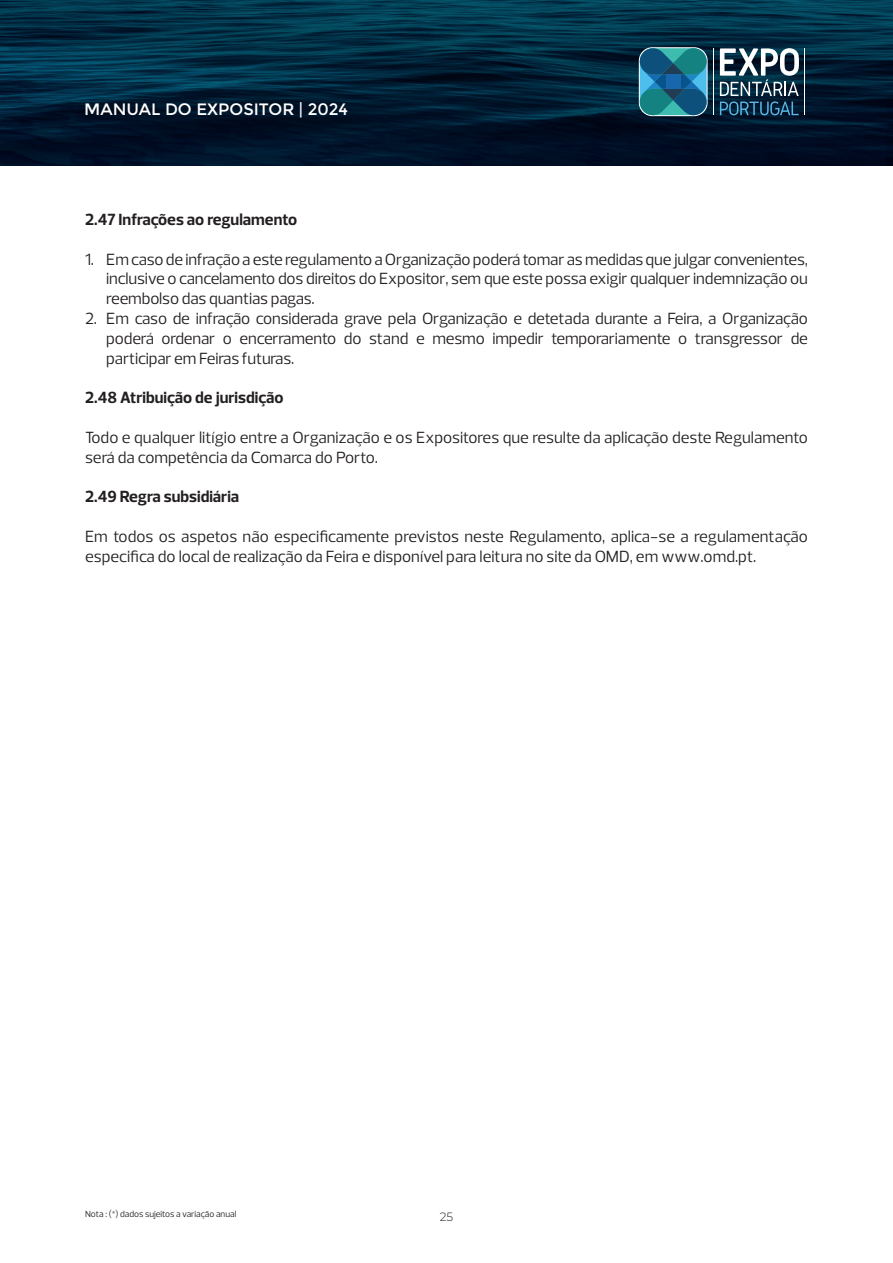
<style>
.page{position:relative;width:893px;height:1263px;background:#fff}
.page>*{position:absolute;margin:0;border:0;box-sizing:border-box;transform-origin:0 0}
.t1{font:16.5px/19.8px "Prelo";color:#231f20;text-align:justify}
.t2{font:700 16.5px "Prelo";color:#231f20}
.t3{font:16.5px "Montserrat";color:#fff}
.t4{font:100 12px "Montserrat";color:#231f20}
.t5{font:9px "Prelo";color:#231f20}
</style>
<div class="page">
<img style="left:0;top:0;width:893px;height:166px">
<svg style="left:639px;top:47px;width:69px;height:69px;background:#277c93"></svg>
<div style="left:666px;top:75px;width:14px;height:14px;background:#1867ad"></div>
<svg style="left:720px;top:48px;width:79px;height:67px"></svg>
<hr style="left:713px;top:48px;width:1px;height:67px;background:#fff">
<hr style="left:804px;top:48px;width:1px;height:67px;background:#fff">
<p class="t3" style="left:84px;top:100px;width:265px">MANUAL DO EXPOSITOR | 2024</p>
<p class="t2" style="left:85px;top:209px;width:214px">2.47 Infrações ao regulamento</p>
<p class="t1" style="left:106px;top:249px;width:703px;text-indent:-21px">1. Em caso de infração a este regulamento a Organização poderá tomar as medidas que julgar convenientes, inclusive o cancelamento dos direitos do Expositor, sem que este possa exigir qualquer indemnização ou reembolso das quantias pagas.</p>
<p class="t1" style="left:106px;top:309px;width:703px;text-indent:-21px">2. Em caso de infração considerada grave pela Organização e detetada durante a Feira, a Organização poderá ordenar o encerramento do stand e mesmo impedir temporariamente o transgressor de participar em Feiras futuras.</p>
<p class="t2" style="left:85px;top:387px;width:200px">2.48 Atribuição de jurisdição</p>
<p class="t1" style="left:85px;top:427px;width:724px">Todo e qualquer litígio entre a Organização e os Expositores que resulte da aplicação deste Regulamento será da competência da Comarca do Porto.</p>
<p class="t2" style="left:85px;top:486px;width:156px">2.49 Regra subsidiária</p>
<p class="t1" style="left:85px;top:526px;width:724px">Em todos os aspetos não especificamente previstos neste Regulamento, aplica-se a regulamentação especifica do local de realização da Feira e disponível para leitura no site da OMD, em www.omd.pt.</p>
<p class="t5" style="left:85px;top:1208px;width:153px">Nota : (*) dados sujeitos a variação anual</p>
<p class="t4" style="left:440px;top:1209px;width:15px">25</p>
</div>
